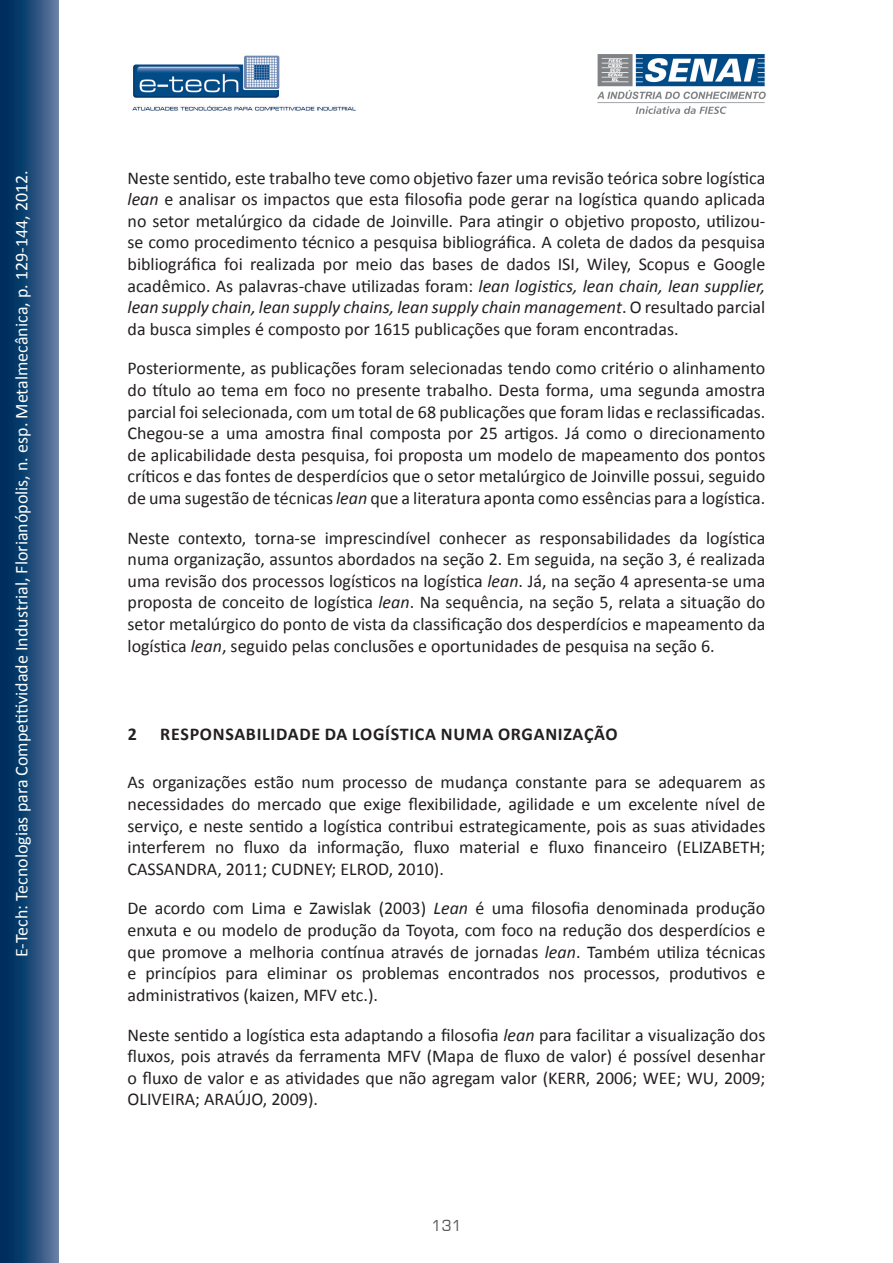
<style>
.page{position:relative;width:893px;height:1263px;background:#fff}
.page>*{position:absolute;margin:0;border:0;box-sizing:border-box;transform-origin:0 0}
.t1{font:18px/21.6px "Calibri";color:#231f20;text-align:justify}
.t2{font:18px "Calibri";color:#fff}
.Nível_01{font:700 18px "Calibri";letter-spacing:.04em;color:#231f20}
.t3{font:15px "Square 721 BT";color:#57585a}
.s1{font-style:italic}
</style>
<div class="page">
<svg style="left:0;top:0;width:58px;height:1263px;background:#214b78"></svg>
<img style="left:132px;top:55px;width:224px;height:56px">
<img style="left:597px;top:55px;width:168px;height:59px">
<p class="t2" style="left:10px;top:957px;width:788px;rotate:-90deg">E-Tech: Tecnologias para Competitividade Industrial, Florianópolis, n. esp. Metalmecânica, p. 129-144, 2012.</p>
<p class="t1" style="left:128px;top:167px;width:639px">Neste sentido, este trabalho teve como objetivo fazer uma revisão teórica sobre logística <span class="s1">lean</span> e analisar os impactos que esta filosofia pode gerar na logística quando aplicada no setor metalúrgico da cidade de Joinville. Para atingir o objetivo proposto, utilizou&shy;se como procedimento técnico a pesquisa bibliográfica. A coleta de dados da pesquisa bibliográfica foi realizada por meio das bases de dados ISI, Wiley, Scopus e Google acadêmico. As palavras-chave utilizadas foram: <span class="s1">lean logistics, lean chain, lean supplier, lean supply chain, lean supply chains, lean supply chain management</span>. O resultado parcial da busca simples é composto por 1615 publicações que foram encontradas.</p>
<p class="t1" style="left:128px;top:358px;width:639px">Posteriormente, as publicações foram selecionadas tendo como critério o alinhamento do título ao tema em foco no presente trabalho. Desta forma, uma segunda amostra parcial foi selecionada, com um total de 68 publicações que foram lidas e reclassificadas.<br>Chegou-se a uma amostra final composta por 25 artigos. Já como o direcionamento de aplicabilidade desta pesquisa, foi proposta um modelo de mapeamento dos pontos críticos e das fontes de desperdícios que o setor metalúrgico de Joinville possui, seguido de uma sugestão de técnicas <span class="s1">lean</span> que a literatura aponta como essências para a logística.</p>
<p class="t1" style="left:128px;top:527px;width:639px">Neste contexto, torna-se imprescindível conhecer as responsabilidades da logística numa organização, assuntos abordados na seção 2. Em seguida, na seção 3, é realizada uma revisão dos processos logísticos na logística <span class="s1">lean</span>. Já, na seção 4 apresenta-se uma proposta de conceito de logística <span class="s1">lean</span>. Na sequência, na seção 5, relata a situação do setor metalúrgico do ponto de vista da classificação dos desperdícios e mapeamento da logística <span class="s1">lean</span>, seguido pelas conclusões e oportunidades de pesquisa na seção 6.</p>
<p class="Nível_01" style="left:128px;top:722px;width:11px">2</p>
<p class="Nível_01" style="left:160px;top:722px;width:459px">RESPONSABILIDADE DA LOGÍSTICA NUMA ORGANIZAÇÃO</p>
<p class="t1" style="left:128px;top:772px;width:639px">As organizações estão num processo de mudança constante para se adequarem as necessidades do mercado que exige flexibilidade, agilidade e um excelente nível de serviço, e neste sentido a logística contribui estrategicamente, pois as suas atividades interferem no fluxo da informação, fluxo material e fluxo financeiro (ELIZABETH; CASSANDRA, 2011; CUDNEY; ELROD, 2010).</p>
<p class="t1" style="left:128px;top:898px;width:639px">De acordo com Lima e Zawislak (2003) <span class="s1">Lean</span> é uma filosofia denominada produção enxuta e ou modelo de produção da Toyota, com foco na redução dos desperdícios e que promove a melhoria contínua através de jornadas <span class="s1">lean</span>. Também utiliza técnicas e princípios para eliminar os problemas encontrados nos processos, produtivos e administrativos (kaizen, MFV etc.).</p>
<p class="t1" style="left:128px;top:1024px;width:639px">Neste sentido a logística esta adaptando a filosofia <span class="s1">lean</span> para facilitar a visualização dos fluxos, pois através da ferramenta MFV (Mapa de fluxo de valor) é possível desenhar o fluxo de valor e as atividades que não agregam valor (KERR, 2006; WEE; WU, 2009; OLIVEIRA; ARAÚJO, 2009).</p>
<p class="t3" style="left:431px;top:1216px;width:32px">131</p>
</div>
